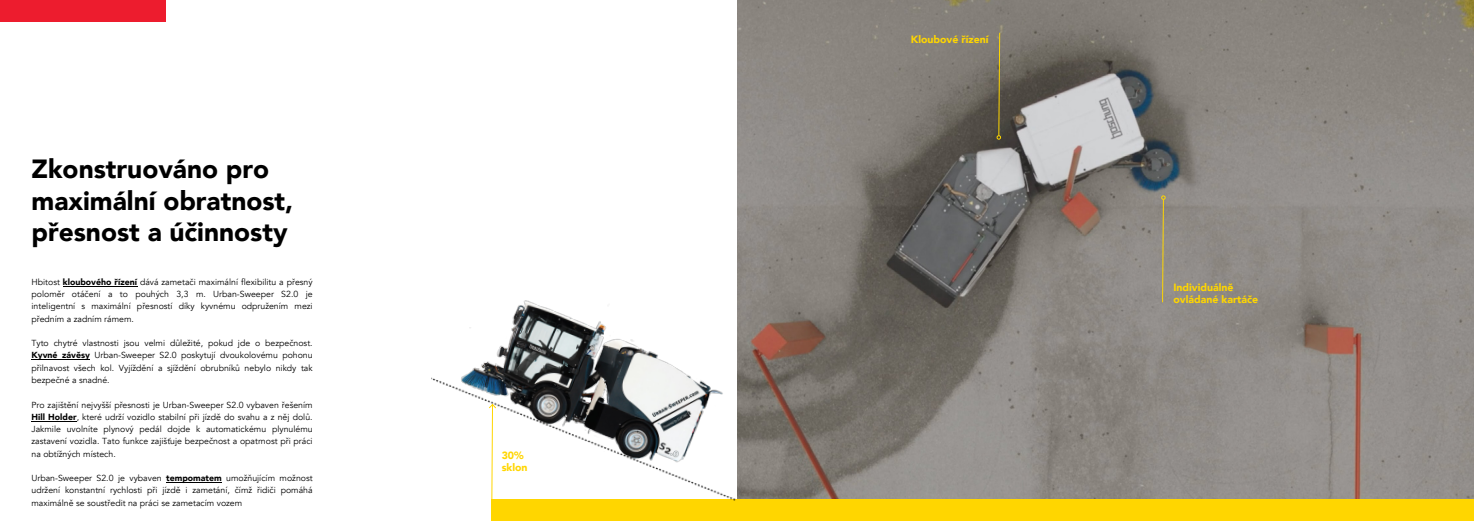
<style>
.page{position:relative;width:1474px;height:521px;background:#fff}
.page>*{position:absolute;margin:0;border:0;box-sizing:border-box;transform-origin:0 0}
.t1{font:900 26.25px/31.5px "Avenir";color:#000}
.t2{font:900 10.5px/12.6px "Avenir";color:#ffd600}
.t3{font:8.75px/12.2px "Avenir";color:#000;text-align:justify}
.s1{font-weight:900}
</style>
<div class="page">
<img style="left:737px;top:0;width:736px;height:500px">
<div style="left:491px;top:500px;width:982px;height:21px;background:#ffd600"></div>
<svg style="left:996px;top:32px;width:5px;height:108px"></svg>
<svg style="left:1161px;top:195px;width:4px;height:108px"></svg>
<img style="left:431px;top:232px;width:335px;height:269px">
<svg style="left:488px;top:403px;width:9px;height:98px"></svg>
<hr style="left:166px;top:482px;width:56px;height:1px;background:#000">
<hr style="left:32px;top:421px;width:45px;height:1px;background:#000">
<hr style="left:32px;top:360px;width:58px;height:1px;background:#000">
<hr style="left:63px;top:286px;width:74px;height:1px;background:#000">
<div style="left:0;top:0;width:165px;height:21px;background:#ed1c2e"></div>
<h1 class="t1" style="left:32px;top:153px;width:263px">Zkonstruováno pro maximální obratnost, přesnost a účinnosty</h1>
<p class="t3" style="left:31px;top:276px;width:283px">Hbitost <span class="s1">kloubového řízení</span> dává zametači maximální flexibilitu a přesný poloměr otáčení a to pouhých 3,3 m. Urban-Sweeper S2.0 je inteligentní s maximální přesností díky kyvnému odpružením mezi předním a zadním rámem.</p>
<p class="t3" style="left:31px;top:337px;width:283px">Tyto chytré vlastnosti jsou velmi důležité, pokud jde o bezpečnost.<br><span class="s1">Kyvné závěsy</span> Urban-Sweeper S2.0 poskytují dvoukolovému pohonu přilnavost všech kol. Vyjíždění a sjíždění obrubníků nebylo nikdy tak bezpečné a snadné.</p>
<p class="t3" style="left:31px;top:398px;width:283px">Pro zajištění nejvyšší přesnosti je Urban-Sweeper S2.0 vybaven řešením <span class="s1">Hill Holder</span>, které udrží vozidlo stabilní při jízdě do svahu a z něj dolů.<br>Jakmile uvolníte plynový pedál dojde k automatickému plynulému zastavení vozidla. Tato funkce zajišťuje bezpečnost a opatrnost při práci na obtížných místech.</p>
<p class="t3" style="left:31px;top:472px;width:283px">Urban-Sweeper S2.0 je vybaven <span class="s1">tempomatem</span> umožňujícím možnost udržení konstantní rychlosti při jízdě i zametání, čímž řidiči pomáhá maximálně se soustředit na práci se zametacím vozem</p>
<p class="t2" style="left:501px;top:448px;width:27px">30% sklon</p>
<p class="t2" style="left:910px;top:33px;width:79px">Kloubové řízení</p>
<p class="t2" style="left:1173px;top:280px;width:86px">Individuálně ovládané kartáče</p>
</div>
